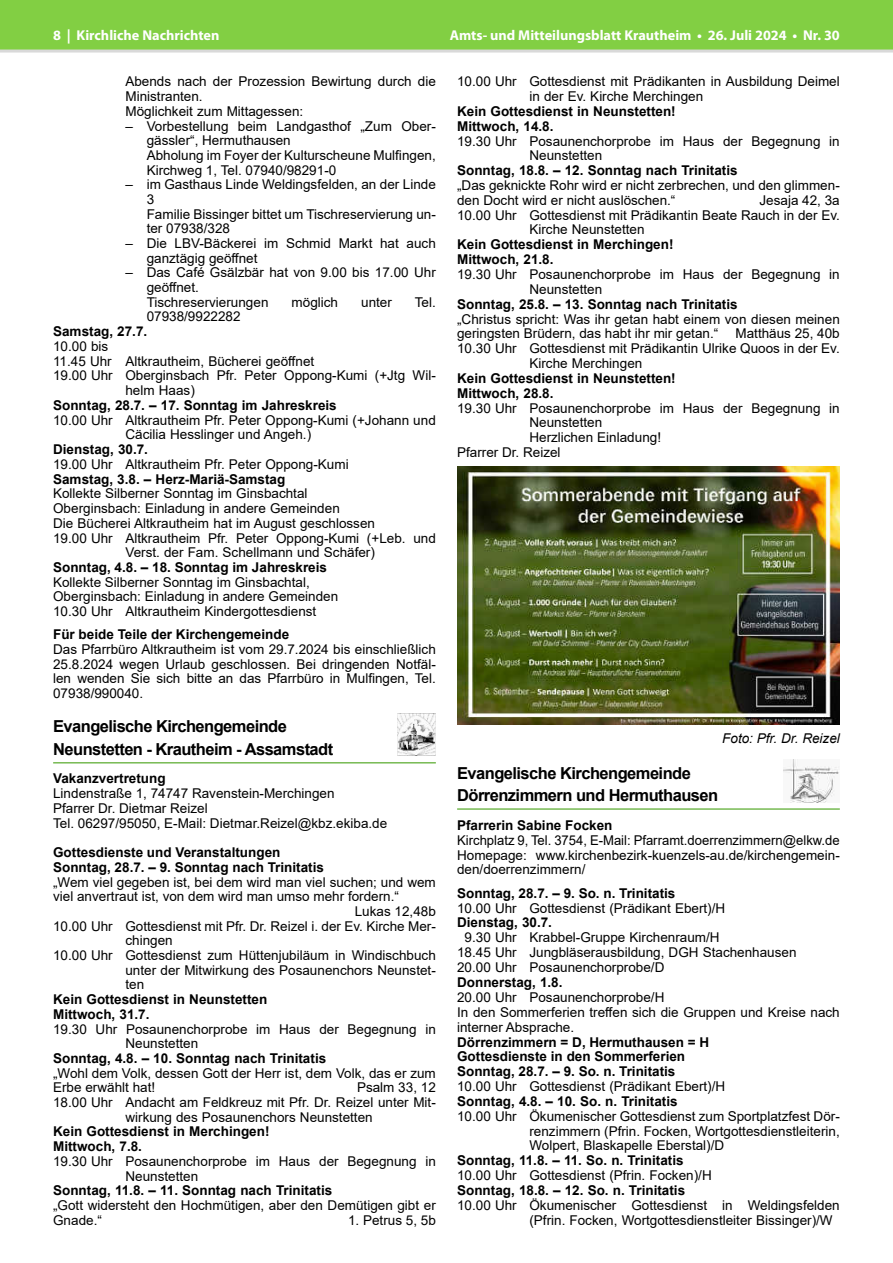
<style>
.page{position:relative;width:893px;height:1263px;background:#fff}
.page>*{position:absolute;margin:0;border:0;box-sizing:border-box;transform-origin:0 0}
.t1{font:700 16.5px/22.5px "Arial";letter-spacing:-.035em;color:#000}
.t2{font:700 14.25px "Myriad Pro";color:#fff}
.t3{font:13.5px/14.7px "Arial";color:#000}
.t4{font:700 13.5px/14.9px "Arial";color:#000}
.t5{font:italic 13.5px "Arial";color:#000}
</style>
<div class="page">
<div style="left:0;top:0;width:893px;height:51px;background:#82cf43"></div>
<hr style="left:0;top:50px;width:893px;height:3px;background:#d9d9d9">
<img style="left:457px;top:467px;width:383px;height:258px">
<hr style="left:457px;top:808px;width:383px;height:2px;background:#77ba53">
<img style="left:784px;top:759px;width:55px;height:43px">
<hr style="left:53px;top:762px;width:383px;height:1px;background:#77ba53">
<img style="left:397px;top:713px;width:39px;height:43px">
<p class="t2" style="left:53px;top:26px;width:168px">8 | Kirchliche Nachrichten</p>
<p class="t2" style="left:450px;top:26px;width:391px">Amts- und Mitteilungsblatt Krautheim • 26. Juli 2024 • Nr. 30</p>
<p class="t3" style="left:529px;top:74px;width:312px;text-indent:-72px">10.00 Uhr Gottesdienst mit Prädikanten in Ausbildung Deimel in der Ev. Kirche Merchingen</p>
<p class="t4" style="left:457px;top:104px;width:220px">Kein Gottesdienst in Neunstetten!<br>Mittwoch, 14.8.</p>
<p class="t3" style="left:529px;top:134px;width:312px;text-indent:-72px">19.30 Uhr Posaunenchorprobe im Haus der Begegnung in<br>Neunstetten</p>
<p class="t4" style="left:457px;top:163px;width:282px">Sonntag, 18.8. – 12. Sonntag nach Trinitatis</p>
<p class="t3" style="left:457px;top:178px;width:384px">„Das geknickte Rohr wird er nicht zerbrechen, und den glimmen&shy;den Docht wird er nicht auslöschen.“</p>
<p class="t3" style="left:125px;top:74px;width:312px">Abends nach der Prozession Bewirtung durch die<br>Ministranten.<br>Möglichkeit zum Mittagessen:</p>
<p class="t3" style="left:147px;top:118px;width:291px;text-indent:-21px">– Vorbestellung beim Landgasthof „Zum Ober&shy;gässler“, Hermuthausen<br>Abholung im Foyer der Kulturscheune Mulfingen, Kirchweg 1, Tel. 07940/98291-0</p>
<p class="t3" style="left:147px;top:177px;width:291px;text-indent:-21px">– im Gasthaus Linde Weldingsfelden, an der Linde<br>3<br>Familie Bissinger bittet um Tischreservierung un&shy;ter 07938/328</p>
<p class="t3" style="left:147px;top:236px;width:291px;text-indent:-21px">– Die LBV-Bäckerei im Schmid Markt hat auch ganztägig geöffnet</p>
<p class="t3" style="left:147px;top:265px;width:291px;text-indent:-21px">– Das Café Gsälzbär hat von 9.00 bis 17.00 Uhr geöffnet.<br>Tischreservierungen</p>
<p class="t3" style="left:759px;top:193px;width:82px">Jesaja 42, 3a</p>
<p class="t3" style="left:457px;top:208px;width:384px">10.00 Uhr Gottesdienst mit Prädikantin Beate Rauch in der Ev.</p>
<p class="t3" style="left:529px;top:222px;width:117px">Kirche Neunstetten</p>
<p class="t4" style="left:457px;top:237px;width:218px">Kein Gottesdienst in Merchingen!<br>Mittwoch, 21.8.</p>
<p class="t3" style="left:529px;top:267px;width:312px;text-indent:-72px">19.30 Uhr Posaunenchorprobe im Haus der Begegnung in<br>Neunstetten</p>
<p class="t4" style="left:457px;top:297px;width:282px">Sonntag, 25.8. – 13. Sonntag nach Trinitatis</p>
<p class="t3" style="left:457px;top:312px;width:384px">„Christus spricht: Was ihr getan habt einem von diesen meinen geringsten Brüdern, das habt ihr mir getan.“</p>
<p class="t3" style="left:292px;top:295px;width:48px">möglich</p>
<p class="t3" style="left:361px;top:295px;width:32px">unter</p>
<p class="t3" style="left:415px;top:295px;width:23px">Tel.</p>
<p class="t3" style="left:147px;top:309px;width:95px">07938/9922282</p>
<p class="t4" style="left:53px;top:324px;width:96px">Samstag, 27.7.</p>
<p class="t3" style="left:53px;top:339px;width:57px">10.00 bis</p>
<p class="t3" style="left:53px;top:353px;width:263px">11.45 Uhr Altkrautheim, Bücherei geöffnet</p>
<p class="t3" style="left:53px;top:368px;width:384px">19.00 Uhr Oberginsbach Pfr. Peter Oppong-Kumi (+Jtg Wil-</p>
<p class="t3" style="left:125px;top:383px;width:71px">helm Haas)</p>
<p class="t4" style="left:53px;top:398px;width:285px">Sonntag, 28.7. – 17. Sonntag im Jahreskreis</p>
<p class="t3" style="left:125px;top:412px;width:312px;text-indent:-72px">10.00 Uhr Altkrautheim Pfr. Peter Oppong-Kumi (+Johann und<br>Cäcilia Hesslinger und Angeh.)</p>
<p class="t4" style="left:53px;top:442px;width:96px">Dienstag, 30.7.</p>
<p class="t3" style="left:53px;top:457px;width:297px">19.00 Uhr Altkrautheim Pfr. Peter Oppong-Kumi</p>
<p class="t4" style="left:53px;top:471px;width:234px">Samstag, 3.8. – Herz-Mariä-Samstag</p>
<p class="t3" style="left:53px;top:486px;width:256px">Kollekte Silberner Sonntag im Ginsbachtal</p>
<p class="t3" style="left:53px;top:501px;width:288px">Oberginsbach: Einladung in andere Gemeinden</p>
<p class="t3" style="left:53px;top:516px;width:323px">Die Bücherei Altkrautheim hat im August geschlossen</p>
<p class="t3" style="left:53px;top:530px;width:384px">19.00 Uhr Altkrautheim Pfr. Peter Oppong-Kumi (+Leb. und</p>
<p class="t3" style="left:125px;top:545px;width:251px">Verst. der Fam. Schellmann und Schäfer)</p>
<p class="t4" style="left:53px;top:560px;width:275px">Sonntag, 4.8. – 18. Sonntag im Jahreskreis</p>
<p class="t3" style="left:53px;top:574px;width:287px">Kollekte Silberner Sonntag im Ginsbachtal,<br>Oberginsbach: Einladung in andere Gemeinden<br>10.30 Uhr Altkrautheim Kindergottesdienst</p>
<p class="t4" style="left:53px;top:627px;width:238px">Für beide Teile der Kirchengemeinde</p>
<p class="t3" style="left:53px;top:642px;width:384px;text-align:justify">Das Pfarrbüro Altkrautheim ist vom 29.7.2024 bis einschließlich 25.8.2024 wegen Urlaub geschlossen. Bei dringenden Notfäl&shy;len wenden Sie sich bitte an das Pfarrbüro in Mulfingen, Tel.<br>07938/990040.</p>
<p class="t1" style="left:53px;top:716px;width:282px">Evangelische Kirchengemeinde<br>Neunstetten - Krautheim - Assamstadt</p>
<p class="t4" style="left:53px;top:771px;width:114px">Vakanzvertretung</p>
<p class="t3" style="left:53px;top:786px;width:336px">Lindenstraße 1, 74747 Ravenstein-Merchingen<br>Pfarrer Dr. Dietmar Reizel<br>Tel. 06297/95050, E-Mail: Dietmar.Reizel@kbz.ekiba.de</p>
<p class="t4" style="left:53px;top:845px;width:272px">Gottesdienste und Veranstaltungen<br>Sonntag, 28.7. – 9. Sonntag nach Trinitatis</p>
<p class="t3" style="left:53px;top:874px;width:384px">„Wem viel gegeben ist, bei dem wird man viel suchen; und wem</p>
<p class="t3" style="left:53px;top:889px;width:347px">viel anvertraut ist, von dem wird man umso mehr fordern.“</p>
<p class="t3" style="left:355px;top:904px;width:83px">Lukas 12,48b</p>
<p class="t3" style="left:53px;top:918px;width:384px">10.00 Uhr Gottesdienst mit Pfr. Dr. Reizel i. der Ev. Kirche Mer-</p>
<p class="t3" style="left:125px;top:933px;width:49px">chingen</p>
<p class="t3" style="left:53px;top:948px;width:384px">10.00 Uhr Gottesdienst zum Hüttenjubiläum in Windischbuch</p>
<p class="t3" style="left:125px;top:962px;width:312px">unter der Mitwirkung des Posaunenchors Neunstet-</p>
<p class="t3" style="left:125px;top:977px;width:20px">ten</p>
<p class="t4" style="left:53px;top:992px;width:216px">Kein Gottesdienst in Neunstetten<br>Mittwoch, 31.7.</p>
<p class="t3" style="left:125px;top:1021px;width:312px;text-indent:-72px">19.30 Uhr Posaunenchorprobe im Haus der Begegnung in<br>Neunstetten</p>
<p class="t4" style="left:53px;top:1051px;width:275px">Sonntag, 4.8. – 10. Sonntag nach Trinitatis</p>
<p class="t3" style="left:53px;top:1065px;width:384px">„Wohl dem Volk, dessen Gott der Herr ist, dem Volk, das er zum<br>Erbe erwählt hat!</p>
<p class="t3" style="left:735px;top:326px;width:106px">Matthäus 25, 40b</p>
<p class="t3" style="left:457px;top:341px;width:384px">10.30 Uhr Gottesdienst mit Prädikantin Ulrike Quoos in der Ev.</p>
<p class="t3" style="left:529px;top:356px;width:114px">Kirche Merchingen</p>
<p class="t4" style="left:457px;top:371px;width:220px">Kein Gottesdienst in Neunstetten!<br>Mittwoch, 28.8.</p>
<p class="t3" style="left:457px;top:400px;width:384px">19.30 Uhr Posaunenchorprobe im Haus der Begegnung in</p>
<p class="t3" style="left:529px;top:415px;width:74px">Neunstetten</p>
<p class="t3" style="left:529px;top:430px;width:133px">Herzlichen Einladung!</p>
<p class="t3" style="left:457px;top:445px;width:105px">Pfarrer Dr. Reizel</p>
<p class="t5" style="left:722px;top:730px;width:119px">Foto: Pfr. Dr. Reizel</p>
<p class="t1" style="left:457px;top:762px;width:263px">Evangelische Kirchengemeinde<br>Dörrenzimmern und Hermuthausen</p>
<p class="t4" style="left:457px;top:818px;width:157px">Pfarrerin Sabine Focken</p>
<p class="t3" style="left:457px;top:832px;width:384px;text-align:justify">Kirchplatz 9, Tel. 3754, E-Mail: Pfarramt.doerrenzimmern@elkw.de Homepage: www.kirchenbezirk-kuenzels-au.de/kirchengemein&shy;den/doerrenzimmern/</p>
<p class="t4" style="left:457px;top:886px;width:220px">Sonntag, 28.7. – 9. So. n. Trinitatis</p>
<p class="t3" style="left:457px;top:900px;width:270px">10.00 Uhr Gottesdienst (Prädikant Ebert)/H</p>
<p class="t4" style="left:457px;top:915px;width:96px">Dienstag, 30.7.</p>
<p class="t3" style="left:457px;top:930px;width:341px;text-indent:8px">9.30 Uhr Krabbel-Gruppe Kirchenraum/H<br>18.45 Uhr Jungbläserausbildung, DGH Stachenhausen<br>20.00 Uhr Posaunenchorprobe/D</p>
<p class="t4" style="left:457px;top:975px;width:107px">Donnerstag, 1.8.</p>
<p class="t3" style="left:457px;top:990px;width:384px">20.00 Uhr Posaunenchorprobe/H<br>In den Sommerferien treffen sich die Gruppen und Kreise nach interner Absprache.</p>
<p class="t4" style="left:457px;top:1034px;width:254px">Dörrenzimmern = D, Hermuthausen = H<br>Gottesdienste in den Sommerferien<br>Sonntag, 28.7. – 9. So. n. Trinitatis</p>
<p class="t3" style="left:457px;top:1079px;width:270px">10.00 Uhr Gottesdienst (Prädikant Ebert)/H</p>
<p class="t4" style="left:457px;top:1094px;width:222px">Sonntag, 4.8. – 10. So. n. Trinitatis</p>
<p class="t3" style="left:529px;top:1109px;width:312px;text-align:justify;text-indent:-72px">10.00 Uhr Ökumenischer Gottesdienst zum Sportplatzfest Dör&shy;renzimmern (Pfrin. Focken, Wortgottesdienstleiterin, Wolpert, Blaskapelle Eberstal)/D</p>
<p class="t4" style="left:457px;top:1153px;width:228px">Sonntag, 11.8. – 11. So. n. Trinitatis</p>
<p class="t3" style="left:457px;top:1168px;width:256px">10.00 Uhr Gottesdienst (Pfrin. Focken)/H</p>
<p class="t4" style="left:457px;top:1183px;width:230px">Sonntag, 18.8. – 12. So. n. Trinitatis</p>
<p class="t3" style="left:529px;top:1198px;width:312px;text-indent:-72px">10.00 Uhr Ökumenischer Gottesdienst in Weldingsfelden (Pfrin. Focken, Wortgottesdienstleiter Bissinger)/W</p>
<p class="t3" style="left:357px;top:1080px;width:80px">Psalm 33, 12</p>
<p class="t3" style="left:53px;top:1095px;width:384px">18.00 Uhr Andacht am Feldkreuz mit Pfr. Dr. Reizel unter Mit-</p>
<p class="t3" style="left:125px;top:1109px;width:249px">wirkung des Posaunenchors Neunstetten</p>
<p class="t4" style="left:53px;top:1124px;width:218px">Kein Gottesdienst in Merchingen!<br>Mittwoch, 7.8.</p>
<p class="t3" style="left:125px;top:1154px;width:312px;text-indent:-72px">19.30 Uhr Posaunenchorprobe im Haus der Begegnung in<br>Neunstetten</p>
<p class="t4" style="left:53px;top:1183px;width:281px">Sonntag, 11.8. – 11. Sonntag nach Trinitatis</p>
<p class="t3" style="left:53px;top:1198px;width:384px">„Gott widersteht den Hochmütigen, aber den Demütigen gibt er<br>Gnade.“</p>
<p class="t3" style="left:348px;top:1212px;width:89px">1. Petrus 5, 5b</p>
</div>
